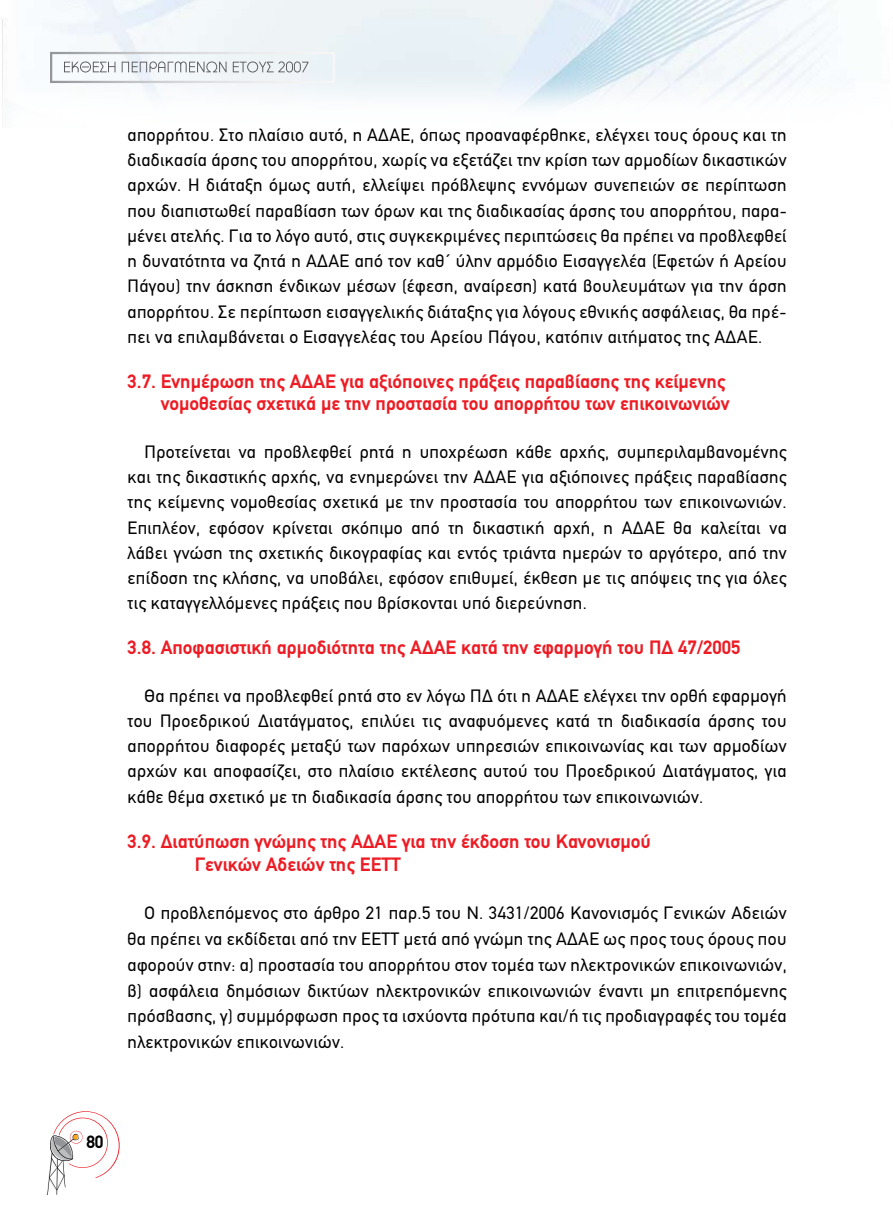
<style>
.page{position:relative;width:893px;height:1212px;background:#fff}
.page>*{position:absolute;margin:0;border:0;box-sizing:border-box;transform-origin:0 0}
.t1{font:700 19.5px/22.5px "PF Din Text";color:#ed1c24;text-align:right}
.t2{font:18px/25.2px "PF Din Text";letter-spacing:.02em;color:#000;text-align:justify}
.t3{font:700 18px "PF Din Text";color:#000}
</style>
<div class="page">
<svg style="left:47px;top:1111px;width:73px;height:84px"></svg>
<img style="left:0;top:0;width:893px;height:111px">
<svg style="left:64px;top:61px;width:51px;height:11px"></svg>
<svg style="left:122px;top:61px;width:105px;height:12px"></svg>
<svg style="left:233px;top:61px;width:76px;height:11px"></svg>
<div style="left:50px;top:52px;width:285px;height:31px;border:2px solid #fff"></div>
<p class="t2" style="left:128px;top:122px;width:661px">απορρήτου. Στο πλαίσιο αυτό, η ΑΔΑΕ, όπως προαναφέρθηκε, ελέγχει τους όρους και τη διαδικασία άρσης του απορρήτου, χωρίς να εξετάζει την κρίση των αρμοδίων δικαστικών αρχών. Η διάταξη όμως αυτή, ελλείψει πρόβλεψης εννόμων συνεπειών σε περίπτωση που διαπιστωθεί παραβίαση των όρων και της διαδικασίας άρσης του απορρήτου, παρα&shy;μένει ατελής. Για το λόγο αυτό, στις συγκεκριμένες περιπτώσεις θα πρέπει να προβλεφθεί η δυνατότητα να ζητά η ΑΔΑΕ από τον καθ΄ ύλην αρμόδιο Εισαγγελέα (Εφετών ή Αρείου Πάγου) την άσκηση ένδικων μέσων (έφεση, αναίρεση) κατά βουλευμάτων για την άρση απορρήτου. Σε περίπτωση εισαγγελικής διάταξης για λόγους εθνικής ασφάλειας, θα πρέ&shy;πει να επιλαμβάνεται ο Εισαγγελέας του Αρείου Πάγου, κατόπιν αιτήματος της ΑΔΑΕ.</p>
<p class="t1" style="left:128px;top:370px;width:604px">3.7. Ενημέρωση της ΑΔΑΕ για αξιόποινες πράξεις παραβίασης της κείμενης νομοθεσίας σχετικά με την προστασία του απορρήτου των επικοινωνιών</p>
<p class="t2" style="left:128px;top:439px;width:661px;text-indent:17px">Προτείνεται να προβλεφθεί ρητά η υποχρέωση κάθε αρχής, συμπεριλαμβανομένης και της δικαστικής αρχής, να ενημερώνει την ΑΔΑΕ για αξιόποινες πράξεις παραβίασης της κείμενης νομοθεσίας σχετικά με την προστασία του απορρήτου των επικοινωνιών.<br>Επιπλέον, εφόσον κρίνεται σκόπιμο από τη δικαστική αρχή, η ΑΔΑΕ θα καλείται να λάβει γνώση της σχετικής δικογραφίας και εντός τριάντα ημερών το αργότερο, από την επίδοση της κλήσης, να υποβάλει, εφόσον επιθυμεί, έκθεση με τις απόψεις της για όλες τις καταγγελλόμενες πράξεις που βρίσκονται υπό διερεύνηση.</p>
<p class="t1" style="left:128px;top:636px;width:614px">3.8. Αποφασιστική αρμοδιότητα της ΑΔΑΕ κατά την εφαρμογή του ΠΔ 47/2005</p>
<p class="t2" style="left:128px;top:683px;width:661px;text-indent:17px">Θα πρέπει να προβλεφθεί ρητά στο εν λόγω ΠΔ ότι η ΑΔΑΕ ελέγχει την ορθή εφαρμογή του Προεδρικού Διατάγματος, επιλύει τις αναφυόμενες κατά τη διαδικασία άρσης του απορρήτου διαφορές μεταξύ των παρόχων υπηρεσιών επικοινωνίας και των αρμοδίων αρχών και αποφασίζει, στο πλαίσιο εκτέλεσης αυτού του Προεδρικού Διατάγματος, για κάθε θέμα σχετικό με τη διαδικασία άρσης του απορρήτου των επικοινωνιών.</p>
<p class="t1" style="left:195px;top:830px;width:457px;text-align:left;text-indent:-67px">3.9. Διατύπωση γνώμης της ΑΔΑΕ για την έκδοση του Κανονισμού<br>Γενικών Αδειών της ΕΕΤΤ</p>
<p class="t2" style="left:128px;top:900px;width:661px;line-height:25.8px;text-indent:17px">Ο προβλεπόμενος στο άρθρο 21 παρ.5 του Ν. 3431/2006 Κανονισμός Γενικών Αδειών θα πρέπει να εκδίδεται από την ΕΕΤΤ μετά από γνώμη της ΑΔΑΕ ως προς τους όρους που αφορούν στην: α) προστασία του απορρήτου στον τομέα των ηλεκτρονικών επικοινωνιών, β) ασφάλεια δημόσιων δικτύων ηλεκτρονικών επικοινωνιών έναντι μη επιτρεπόμενης πρόσβασης, γ) συμμόρφωση προς τα ισχύοντα πρότυπα και/ή τις προδιαγραφές του τομέα ηλεκτρονικών επικοινωνιών.</p>
<p class="t3" style="left:86px;top:1131px;width:19px">80</p>
</div>
